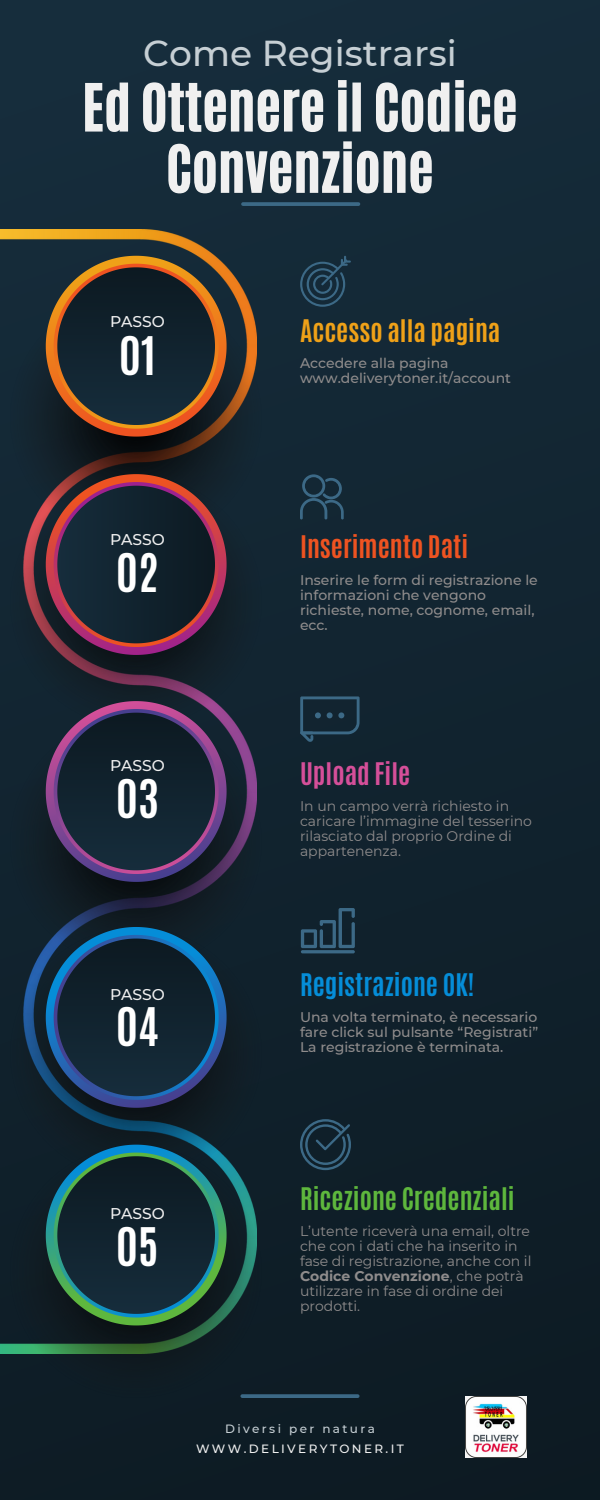
<style>
.page{position:relative;width:600px;height:1500px;background:#112430}
.page>*{position:absolute;margin:0;border:0;box-sizing:border-box;transform-origin:0 0}
.t1{font:55px "CA Generated";color:#f0f0f0}
.t2{font:700 44.4px "Antonio";color:#fff}
.t3{font:500 36px "Montserrat";color:#c6cfd4}
.t4{font:700 26px "Antonio";color:#5eb73d}
.t5{font:700 26px "Antonio";color:#efa118}
.t6{font:700 26px "Antonio";color:#058dd8}
.t7{font:700 26px "Antonio";color:#ee5321}
.t8{font:700 26px "Antonio";color:#d54f99}
.t9{font:500 15.5px "Montserrat";color:#f0f0f0}
.t10{font:14px/15px "Montserrat";color:#8f8c8c}
.t11{font:500 14px/15px "Montserrat";color:#8f8c8c}
.t12{font:500 12px "Montserrat";letter-spacing:.2em;color:#f0f0f0}
.t13{font:500 12px "Montserrat";letter-spacing:.2em;color:#c6cfd4}
.s1{font-weight:700}
</style>
<div class="page">
<img style="left:0;top:229px;width:244px;height:1124px">
<img style="left:9px;top:291px;width:248px;height:184px">
<svg style="left:46px;top:256px;width:181px;height:181px"></svg>
<img style="left:9px;top:475px;width:235px;height:240px">
<svg style="left:46px;top:474px;width:181px;height:181px"></svg>
<img style="left:9px;top:715px;width:248px;height:212px">
<svg style="left:46px;top:701px;width:181px;height:181px"></svg>
<img style="left:9px;top:927px;width:235px;height:218px">
<svg style="left:46px;top:927px;width:181px;height:181px"></svg>
<img style="left:9px;top:1145px;width:254px;height:253px">
<svg style="left:46px;top:1145px;width:181px;height:180px"></svg>
<svg style="left:300px;top:256px;width:51px;height:51px"></svg>
<svg style="left:300px;top:474px;width:44px;height:46px"></svg>
<svg style="left:300px;top:696px;width:60px;height:45px"></svg>
<svg style="left:301px;top:908px;width:54px;height:40px"></svg>
<hr style="left:301px;top:950px;width:54px;height:3px;background:#3c6986;border-radius:2px">
<svg style="left:300px;top:1119px;width:51px;height:51px"></svg>
<svg style="left:243px;top:202px;width:115px;height:4px"></svg>
<svg style="left:242px;top:1394px;width:116px;height:4px"></svg>
<img style="left:465px;top:1396px;width:62px;height:62px">
<p class="t3" style="left:143px;top:31px;width:315px">Come Registrarsi</p>
<p class="t1" style="left:82px;top:68px;width:437px">Ed Ottenere il Codice</p>
<h3 class="t1" style="left:166px;top:129px;width:269px">Convenzione</h3>
<h4 class="t9" style="left:110px;top:312px;width:56px">PASSO</h4>
<p class="t2" style="left:119px;top:324px;width:38px">01</p>
<h3 class="t5" style="left:300px;top:312px;width:202px">Accesso alla pagina</h3>
<h4 class="t11" style="left:300px;top:356px;width:213px">Accedere alla pagina www.deliverytoner.it/account</h4>
<p class="t9" style="left:110px;top:530px;width:56px">PASSO</p>
<p class="t2" style="left:116px;top:542px;width:44px">02</p>
<p class="t9" style="left:110px;top:756px;width:56px">PASSO</p>
<h4 class="t2" style="left:116px;top:767px;width:44px">03</h4>
<h3 class="t9" style="left:110px;top:985px;width:56px">PASSO</h3>
<p class="t2" style="left:116px;top:996px;width:44px">04</p>
<p class="t7" style="left:300px;top:528px;width:170px">Inserimento Dati</p>
<h6 class="t11" style="left:300px;top:572px;width:239px">Inserire le form di registrazione le informazioni che vengono richieste, nome, cognome, email, ecc.</h6>
<h5 class="t8" style="left:300px;top:755px;width:112px">Upload File</h5>
<p class="t10" style="left:300px;top:799px;width:234px">In un campo verrà richiesto in caricare l’immagine del tesserino rilasciato dal proprio Ordine di appartenenza.</p>
<p class="t6" style="left:300px;top:966px;width:176px">Registrazione OK!</p>
<p class="t11" style="left:300px;top:1010px;width:240px;text-align:justify">Una volta terminato, è necessario fare click sul pulsante “Registrati” La registrazione è terminata.</p>
<h5 class="t9" style="left:110px;top:1204px;width:56px">PASSO</h5>
<p class="t2" style="left:116px;top:1215px;width:44px">05</p>
<p class="t4" style="left:300px;top:1180px;width:216px">Ricezione Credenziali</p>
<h3 class="t10" style="left:300px;top:1224px;width:233px">L’utente riceverà una email, oltre che con i dati che ha inserito in fase di registrazione, anche con il<br><span class="s1">Codice Convenzione</span>, che potrà utilizzare in fase di ordine dei prodotti.</h3>
<p class="t13" style="left:225px;top:1421px;width:151px">Diversi per natura</p>
<h4 class="t12" style="left:196px;top:1441px;width:209px">WWW.DELIVERYTONER.IT</h4>
</div>
